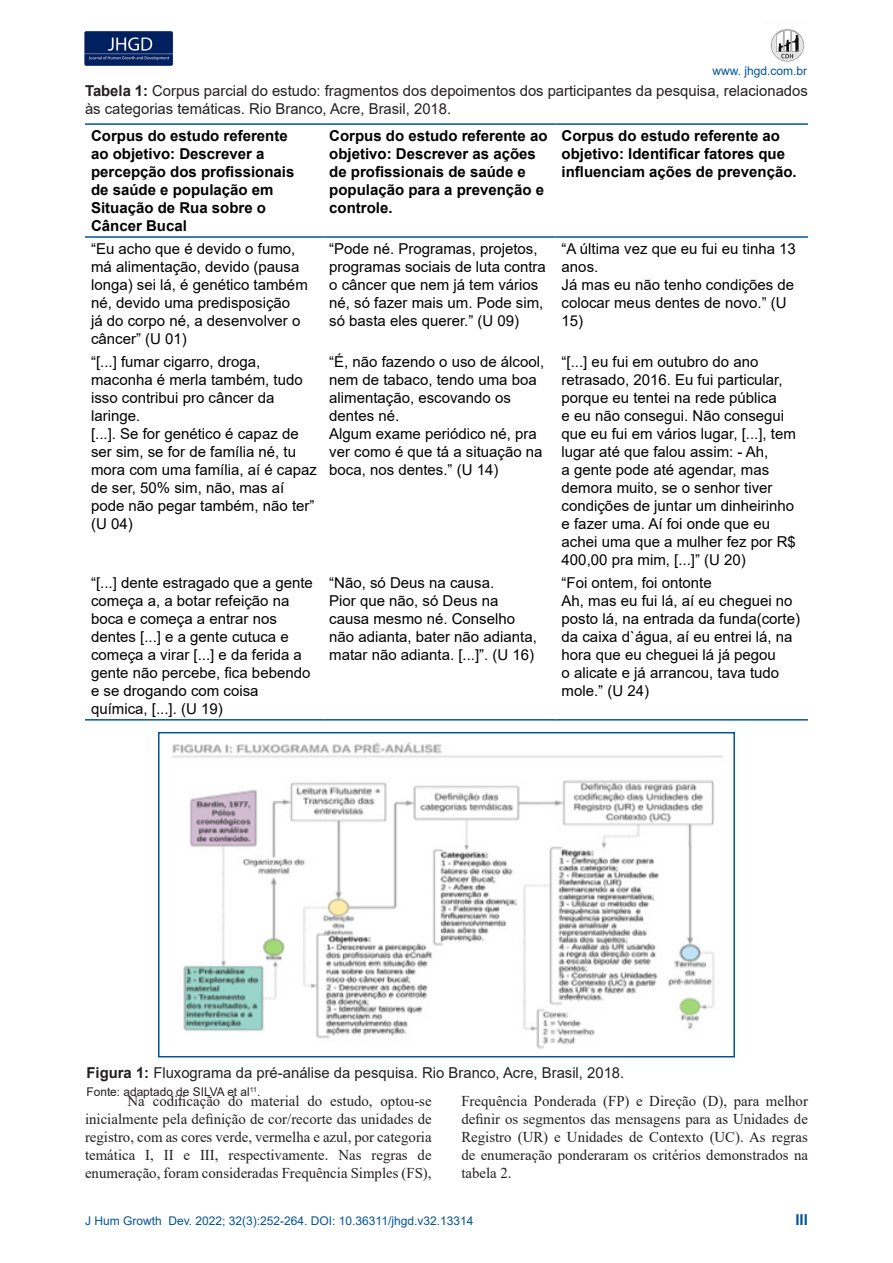
<style>
.page{position:relative;width:893px;height:1263px;background:#fff}
.page>*{position:absolute;margin:0;border:0;box-sizing:border-box;transform-origin:0 0}
.t1{font:15px/18px "Arial";color:#000}
.t2{font:15px/18px "Times New Roman";color:#231f20;text-align:justify}
.t3{font:700 15px/18px "Arial";color:#000}
.t4{font:15px/18px "Arial";color:#231f20}
.t5{font:700 15px "Arial";color:#005495}
.t6{font:12px "Arial";color:#005495}
.t7{font:12px "Arial";color:#231f20}
.s1{font-weight:700}
</style>
<div class="page">
<img style="left:84px;top:31px;width:89px;height:35px">
<img style="left:770px;top:29px;width:35px;height:33px">
<hr style="left:85px;top:123px;width:238px;height:2px;background:#005495">
<hr style="left:323px;top:123px;width:233px;height:2px;background:#005495">
<hr style="left:556px;top:123px;width:252px;height:2px;background:#005495">
<hr style="left:85px;top:236px;width:238px;height:2px;background:#005495">
<hr style="left:323px;top:236px;width:233px;height:2px;background:#005495">
<hr style="left:556px;top:236px;width:252px;height:2px;background:#005495">
<hr style="left:85px;top:719px;width:238px;height:1px;background:#005495">
<hr style="left:323px;top:719px;width:233px;height:1px;background:#005495">
<hr style="left:556px;top:719px;width:252px;height:1px;background:#005495">
<img style="left:172px;top:742px;width:551px;height:307px">
<div style="left:158px;top:732px;width:577px;height:325px;border:2px solid #005495"></div>
<p class="t6" style="left:712px;top:62px;width:96px">www. jhgd.com.br</p>
<p class="t4" style="left:85px;top:82px;width:724px"><span class="s1">Tabela 1:</span> Corpus parcial do estudo: fragmentos dos depoimentos dos participantes da pesquisa, relacionados às categorias temáticas. Rio Branco, Acre, Brasil, 2018.</p>
<p class="t3" style="left:91px;top:127px;width:205px">Corpus do estudo referente ao objetivo: Descrever a percepção dos profissionais de saúde e população em<br>Situação de Rua sobre o<br>Câncer Bucal</p>
<p class="t3" style="left:329px;top:127px;width:220px">Corpus do estudo referente ao objetivo: Descrever as ações de profissionais de saúde e população para a prevenção e controle.</p>
<p class="t3" style="left:562px;top:127px;width:237px">Corpus do estudo referente ao objetivo: Identificar fatores que influenciam ações de prevenção.</p>
<p class="t1" style="left:91px;top:240px;width:218px">“Eu acho que é devido o fumo, má alimentação, devido (pausa longa) sei lá, é genético também né, devido uma predisposição<br>já do corpo né, a desenvolver o câncer” (U 01)</p>
<p class="t1" style="left:329px;top:240px;width:218px">“Pode né. Programas, projetos, programas sociais de luta contra o câncer que nem já tem vários né, só fazer mais um. Pode sim, só basta eles querer.” (U 09)</p>
<p class="t1" style="left:562px;top:240px;width:236px">“A última vez que eu fui eu tinha 13 anos.</p>
<p class="t1" style="left:562px;top:276px;width:234px">Já mas eu não tenho condições de colocar meus dentes de novo.” (U<br>15)</p>
<p class="t1" style="left:91px;top:352px;width:213px">“[...] fumar cigarro, droga, maconha é merla também, tudo isso contribui pro câncer da laringe.</p>
<p class="t1" style="left:91px;top:424px;width:227px">[...]. Se for genético é capaz de ser sim, se for de família né, tu mora com uma família, aí é capaz de ser, 50% sim, não, mas aí pode não pegar também, não ter” (U 04)</p>
<p class="t1" style="left:329px;top:352px;width:217px">“É, não fazendo o uso de álcool, nem de tabaco, tendo uma boa alimentação, escovando os dentes né.</p>
<p class="t1" style="left:329px;top:424px;width:215px">Algum exame periódico né, pra ver como é que tá a situação na boca, nos dentes.” (U 14)</p>
<p class="t1" style="left:91px;top:573px;width:223px">“[...] dente estragado que a gente começa a, a botar refeição na boca e começa a entrar nos dentes [...] e a gente cutuca e começa a virar [...] e da ferida a gente não percebe, fica bebendo e se drogando com coisa química, [...]. (U 19)</p>
<p class="t1" style="left:329px;top:573px;width:167px">“Não, só Deus na causa.</p>
<p class="t1" style="left:329px;top:591px;width:209px">Pior que não, só Deus na causa mesmo né. Conselho não adianta, bater não adianta, matar não adianta. [...]”. (U 16)</p>
<p class="t1" style="left:562px;top:352px;width:236px">“[...] eu fui em outubro do ano retrasado, 2016. Eu fui particular, porque eu tentei na rede pública<br>e eu não consegui. Não consegui que eu fui em vários lugar, [...], tem lugar até que falou assim: - Ah,<br>a gente pode até agendar, mas demora muito, se o senhor tiver condições de juntar um dinheirinho e fazer uma. Aí foi onde que eu achei uma que a mulher fez por R$<br>400,00 pra mim, [...]” (U 20)</p>
<p class="t1" style="left:562px;top:573px;width:152px">“Foi ontem, foi ontonte</p>
<p class="t1" style="left:562px;top:591px;width:240px">Ah, mas eu fui lá, aí eu cheguei no posto lá, na entrada da funda(corte) da caixa d`água, aí eu entrei lá, na hora que eu cheguei lá já pegou<br>o alicate e já arrancou, tava tudo mole.” (U 24)</p>
<p class="t4" style="left:87px;top:1063px;width:539px"><span class="s1">Figura 1:</span> Fluxograma da pré-análise da pesquisa. Rio Branco, Acre, Brasil, 2018.</p>
<p class="t7" style="left:87px;top:1083px;width:175px">Fonte: adaptado de SILVA et al<sup>11</sup>.</p>
<p class="t2" style="left:85px;top:1091px;width:348px;text-indent:43px">Na codificação do material do estudo, optou-se inicialmente pela definição de cor/recorte das unidades de registro, com as cores verde, vermelha e azul, por categoria temática I, II e III, respectivamente. Nas regras de enumeração, foram consideradas Frequência Simples (FS),</p>
<p class="t2" style="left:461px;top:1091px;width:348px">Frequência Ponderada (FP) e Direção (D), para melhor definir os segmentos das mensagens para as Unidades de Registro (UR) e Unidades de Contexto (UC). As regras de enumeração ponderaram os critérios demonstrados na tabela 2.</p>
<p class="t6" style="left:85px;top:1212px;width:390px">J Hum Growth Dev. 2022; 32(3):252-264. DOI: 10.36311/jhgd.v32.13314</p>
<p class="t5" style="left:795px;top:1209px;width:14px">III</p>
</div>
